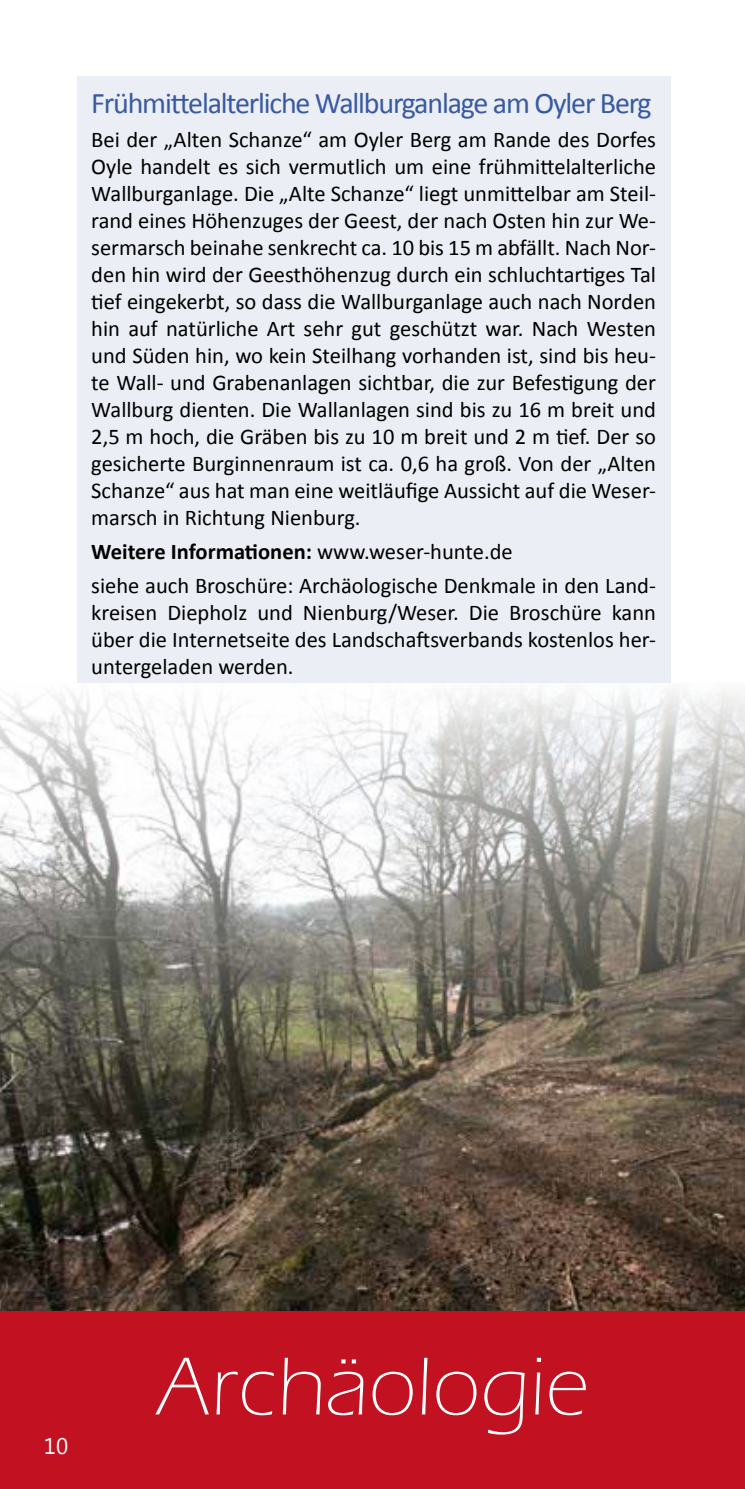
<style>
.page{position:relative;width:745px;height:1489px;background:#fff}
.page>*{position:absolute;margin:0;border:0;box-sizing:border-box;transform-origin:0 0}
.t1{font:300 85px "Eras ITC";color:#fff}
.t2{font:30px "Calibri";letter-spacing:-.04em;color:#385aa1}
.t3{font:22.5px/27px "Calibri";color:#000;text-align:justify}
.t4{font:22.5px "Segoe UI";color:#fff}
.s1{font-weight:700}
</style>
<div class="page">
<div style="left:0;top:1310px;width:744px;height:178px;background:#c21221"></div>
<div style="left:77px;top:76px;width:593px;height:606px;background:#ebeef5"></div>
<img style="left:0;top:682px;width:744px;height:628px">
<h2 class="t2" style="left:91px;top:84px;width:561px">Frühmittelalterliche Wallburganlage am Oyler Berg</h2>
<p class="t3" style="left:91px;top:126px;width:566px">Bei der „Alten Schanze“ am Oyler Berg am Rande des Dorfes Oyle handelt es sich vermutlich um eine frühmittelalterliche Wallburganlage. Die „Alte Schanze“ liegt unmittelbar am Steil&shy;rand eines Höhenzuges der Geest, der nach Osten hin zur We&shy;sermarsch beinahe senkrecht ca. 10 bis 15 m abfällt. Nach Nor&shy;den hin wird der Geesthöhenzug durch ein schluchtartiges Tal tief eingekerbt, so dass die Wallburganlage auch nach Norden hin auf natürliche Art sehr gut geschützt war. Nach Westen und Süden hin, wo kein Steilhang vorhanden ist, sind bis heu&shy;te Wall- und Grabenanlagen sichtbar, die zur Befestigung der Wallburg dienten. Die Wallanlagen sind bis zu 16 m breit und 2,5 m hoch, die Gräben bis zu 10 m breit und 2 m tief. Der so gesicherte Burginnenraum ist ca. 0,6 ha groß. Von der „Alten Schanze“ aus hat man eine weitläufige Aussicht auf die Weser&shy;marsch in Richtung Nienburg.</p>
<p class="t3" style="left:91px;top:535px;width:566px;line-height:34px"><span class="s1">Weitere Informationen:</span> www.weser-hunte.de<br>siehe auch Broschüre: Archäologische Denkmale in den Land-</p>
<p class="t3" style="left:91px;top:599px;width:566px">kreisen Diepholz und Nienburg/Weser. Die Broschüre kann über die Internetseite des Landschaftsverbands kostenlos her&shy;untergeladen werden.</p>
<p class="t4" style="left:44px;top:1430px;width:26px">10</p>
<h1 class="t1" style="left:157px;top:1339px;width:433px">Archäologie</h1>
</div>
